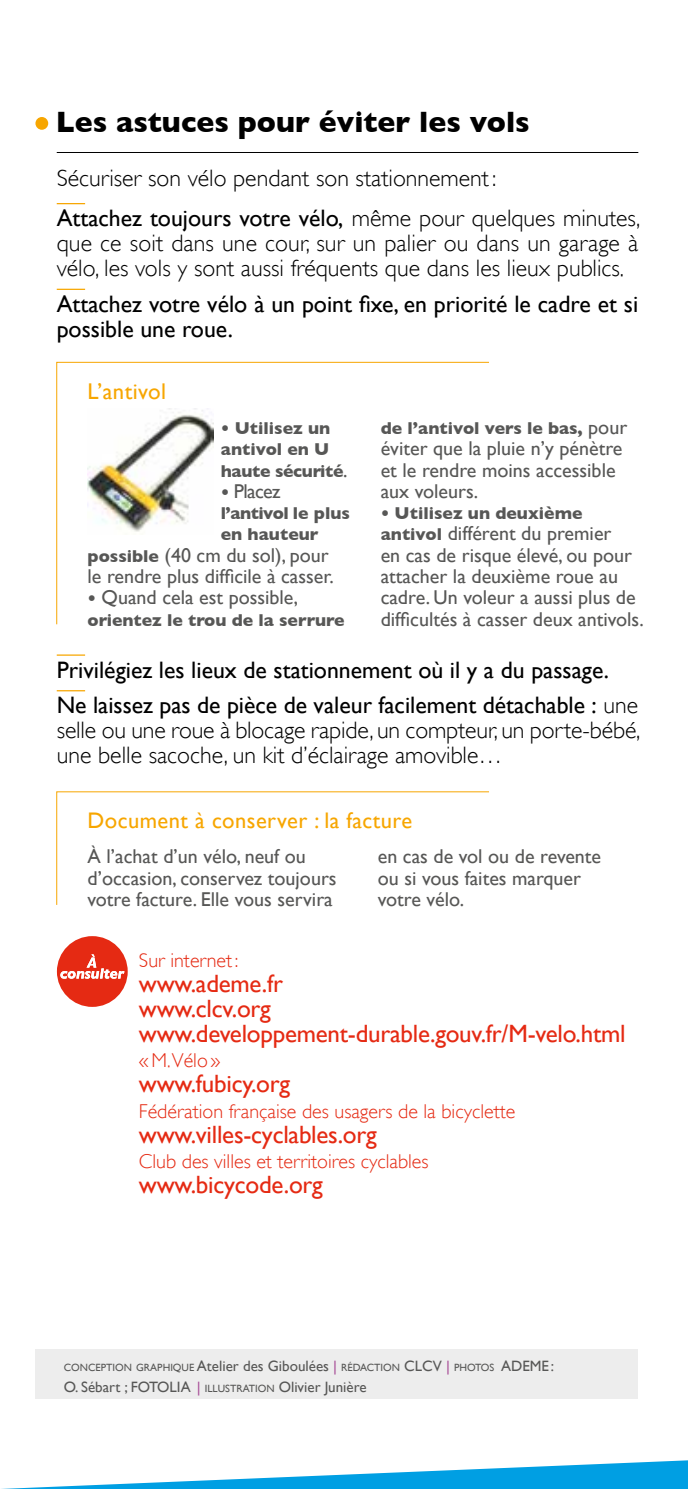
<style>
.page{position:relative;width:688px;height:1489px;background:#fff}
.page>*{position:absolute;margin:0;border:0;box-sizing:border-box;transform-origin:0 0}
.t1{font:700 30px "Gill Sans";color:#000}
.t2{font:25px/25px "Gill Sans";letter-spacing:-.01em;color:#e52a13}
.t3{font:300 23.75px/25px "Gill Sans";color:#000}
.t4{font:23.75px/25px "Gill Sans";color:#000}
.t5{font:22.75px "Gill Sans";letter-spacing:.02em;color:#f7a600}
.t6{font:22.5px "Gill Sans";letter-spacing:.02em;color:#f7a600}
.t7{font:20px/21.2px "Gill Sans";color:#575756}
.t8{font:300 20px "Gill Sans";color:#e52a13}
.t9{font:700 17.5px/21.2px "Gill Sans";color:#575756}
.t10{font:15px "Gill Sans";color:#575756}
.t11{font:10.5px "Gill Sans";color:#575756}
.s1{font-weight:400}
.s2{font-weight:400;font-size:20px}
.s3{font-weight:700;font-size:17.5px}
.s4{font-weight:300}
.s5{font-size:15px}
.s6{font-size:15px;color:#a84d97}
.s7{color:#a84d97}
.s8{font-size:10.5px}
</style>
<div class="page">
<svg style="left:25px;top:1460px;width:662px;height:28px"></svg>
<hr style="left:57px;top:152px;width:581px;height:1px;background:#000">
<svg style="left:57px;top:203px;width:28px;height:1px"></svg>
<svg style="left:57px;top:289px;width:28px;height:1px"></svg>
<svg style="left:57px;top:654px;width:28px;height:1px"></svg>
<svg style="left:57px;top:690px;width:28px;height:1px"></svg>
<div style="left:35px;top:117px;width:13px;height:13px;background:#f7a600;border-radius:50%"></div>
<svg style="left:56px;top:361px;width:433px;height:264px"></svg>
<svg style="left:56px;top:791px;width:433px;height:114px"></svg>
<svg style="left:57px;top:936px;width:71px;height:70px"></svg>
<div style="left:35px;top:1349px;width:603px;height:49px;background:#ededed"></div>
<h1 class="t1" style="left:56px;top:104px;width:475px">Les astuces pour éviter les vols</h1>
<p class="t3" style="left:57px;top:157px;width:585px;line-height:40.5px">Sécuriser son vélo pendant son stationnement:<br><span class="s1">Attachez toujours votre vélo,</span> même pour quelques minutes,</p>
<p class="t3" style="left:57px;top:231px;width:583px">que ce soit dans une cour, sur un palier ou dans un garage à vélo, les vols y sont aussi fréquents que dans les lieux publics.</p>
<p class="t4" style="left:57px;top:291px;width:583px">Attachez votre vélo à un point fixe, en priorité le cadre et si possible une roue.</p>
<p class="t5" style="left:87px;top:377px;width:80px">L’antivol</p>
<p class="t9" style="left:380px;top:417px;width:248px">de l’antivol vers le bas, <span class="s2">pour</span></p>
<p class="t7" style="left:380px;top:438px;width:243px">éviter que la pluie n’y pénètre et le rendre moins accessible aux voleurs.</p>
<p class="t9" style="left:380px;top:502px;width:203px">• Utilisez un deuxième</p>
<p class="t7" style="left:380px;top:523px;width:264px"><span class="s3">antivol</span> différent du premier<br>en cas de risque élevé, ou pour attacher la deuxième roue au cadre. Un voleur a aussi plus de difficultés à casser deux antivols.</p>
<p class="t4" style="left:57px;top:651px;width:583px;line-height:35.5px">Privilégiez les lieux de stationnement où il y a du passage.<br>Ne laissez pas de pièce de valeur facilement détachable : <span class="s4">une</span></p>
<p class="t3" style="left:57px;top:718px;width:585px">selle ou une roue à blocage rapide, un compteur, un porte-bébé, une belle sacoche, un kit d’éclairage amovible…</p>
<p class="t9" style="left:221px;top:417px;width:128px">• Utilisez un antivol en U haute sécurité<span class="s2">.</span></p>
<p class="t7" style="left:221px;top:480px;width:61px"><span class="s3">•</span> Placez</p>
<p class="t9" style="left:221px;top:502px;width:131px">l’antivol le plus en hauteur</p>
<p class="t7" style="left:88px;top:544px;width:248px"><span class="s3">possible</span> (40 cm du sol), pour le rendre plus difficile à casser.</p>
<p class="t7" style="left:87px;top:586px;width:212px"><span class="s3">•</span> Quand cela est possible,</p>
<p class="t9" style="left:87px;top:609px;width:258px">orientez le trou de la serrure</p>
<p class="t6" style="left:87px;top:807px;width:326px">Document à conserver : la facture</p>
<p class="t7" style="left:87px;top:845px;width:250px">À l’achat d’un vélo, neuf ou d’occasion, conservez toujours votre facture. Elle vous servira</p>
<p class="t7" style="left:377px;top:845px;width:225px">en cas de vol ou de revente ou si vous faites marquer votre vélo.</p>
<p class="t8" style="left:139px;top:949px;width:101px">Sur internet:</p>
<p class="t2" style="left:139px;top:971px;width:488px">www.ademe.fr<br>www.clcv.org www.developpement-durable.gouv.fr/M-velo.html</p>
<p class="t8" style="left:139px;top:1049px;width:83px">«M.Vélo»</p>
<p class="t2" style="left:139px;top:1071px;width:153px">www.fubicy.org</p>
<p class="t8" style="left:139px;top:1099px;width:378px">Fédération française des usagers de la bicyclette</p>
<p class="t2" style="left:139px;top:1121px;width:239px">www.villes-cyclables.org</p>
<p class="t8" style="left:139px;top:1149px;width:291px">Club des villes et territoires cyclables</p>
<p class="t2" style="left:139px;top:1171px;width:185px">www.bicycode.org</p>
<p class="t11" style="left:64px;top:1360px;width:491px">CONCEPTION GRAPHIQUE <span class="s5">Atelier des Giboulées</span> <span class="s6">|</span> RÉDACTION <span class="s5">CLCV</span> <span class="s6">|</span> PHOTOS <span class="s5">ADEME:</span></p>
<p class="t10" style="left:64px;top:1377px;width:304px">O. Sébart ; FOTOLIA <span class="s7">|</span> <span class="s8">ILLUSTRATION</span> Olivier Junière</p>
</div>
